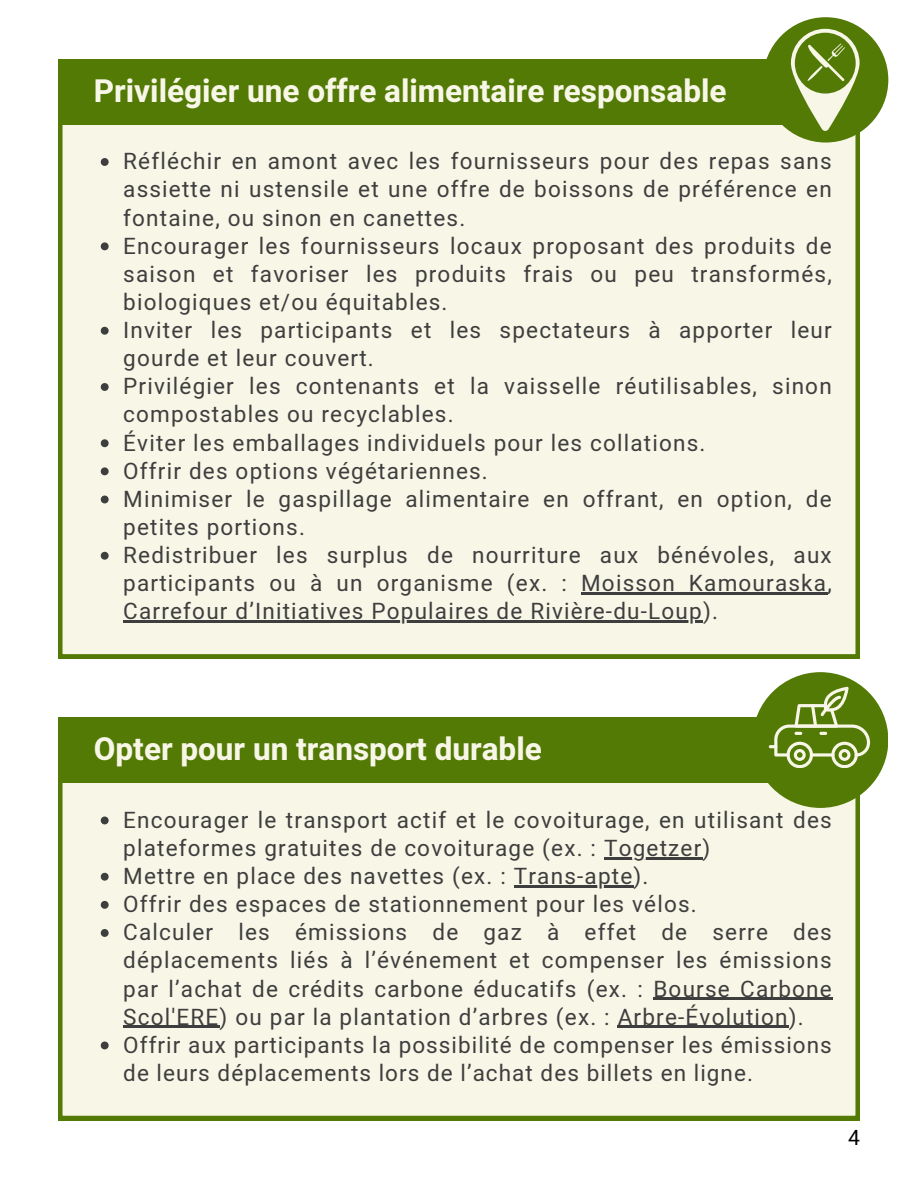
<style>
.page{position:relative;width:918px;height:1188px;background:#fff}
.page>*{position:absolute;margin:0;border:0;box-sizing:border-box;transform-origin:0 0}
.t1{font:700 31.5px "Heebo";color:#f8f6e7}
.t2{font:22.5px/28.2px "Heebo";letter-spacing:.055em;color:#3e3e3e}
.t3{font:21px "Heebo";color:#000}
</style>
<div class="page">
<div style="left:58px;top:125px;width:802px;height:534px;background:#f8f6e7"></div>
<svg style="left:101px;top:158px;width:8px;height:8px"></svg>
<svg style="left:101px;top:242px;width:8px;height:8px"></svg>
<svg style="left:101px;top:327px;width:8px;height:8px"></svg>
<svg style="left:101px;top:383px;width:8px;height:8px"></svg>
<svg style="left:101px;top:439px;width:8px;height:8px"></svg>
<svg style="left:101px;top:467px;width:8px;height:8px"></svg>
<svg style="left:101px;top:496px;width:8px;height:7px"></svg>
<svg style="left:101px;top:552px;width:8px;height:8px"></svg>
<hr style="left:581px;top:592px;width:246px;height:3px;background:#3e3e3e">
<hr style="left:123px;top:620px;width:580px;height:3px;background:#3e3e3e">
<div style="left:58px;top:783px;width:802px;height:337px;background:#f8f6e7"></div>
<svg style="left:101px;top:817px;width:8px;height:7px"></svg>
<hr style="left:604px;top:857px;width:99px;height:2px;background:#3e3e3e">
<svg style="left:101px;top:873px;width:8px;height:8px"></svg>
<hr style="left:514px;top:885px;width:120px;height:2px;background:#3e3e3e">
<svg style="left:101px;top:901px;width:8px;height:8px"></svg>
<svg style="left:101px;top:929px;width:8px;height:8px"></svg>
<hr style="left:653px;top:998px;width:180px;height:2px;background:#3e3e3e">
<hr style="left:123px;top:1026px;width:97px;height:2px;background:#3e3e3e">
<hr style="left:618px;top:1026px;width:171px;height:2px;background:#3e3e3e">
<svg style="left:101px;top:1042px;width:8px;height:7px"></svg>
<div style="left:753px;top:672px;width:135px;height:136px;background:#527a05;border-radius:50%"></div>
<div style="left:58px;top:717px;width:802px;height:66px;background:#527a05"></div>
<svg style="left:769px;top:687px;width:101px;height:81px"></svg>
<div style="left:58px;top:59px;width:802px;height:66px;background:#527a05"></div>
<div style="left:763px;top:17px;width:125px;height:126px;background:#527a05;border-radius:50%"></div>
<svg style="left:791px;top:29px;width:69px;height:102px"></svg>
<p class="t1" style="left:94px;top:69px;width:634px">Privilégier une offre alimentaire responsable</p>
<p class="t2" style="left:123px;top:148px;width:710px;text-align:justify">Réfléchir en amont avec les fournisseurs pour des repas sans assiette ni ustensile et une offre de boissons de préférence en fontaine, ou sinon en canettes.</p>
<h1 class="t2" style="left:123px;top:233px;width:710px;text-align:justify">Encourager les fournisseurs locaux proposant des produits de saison et favoriser les produits frais ou peu transformés, biologiques et/ou équitables.</h1>
<p class="t2" style="left:123px;top:317px;width:710px">Inviter les participants et les spectateurs à apporter leur gourde et leur couvert.</p>
<p class="t2" style="left:123px;top:373px;width:710px">Privilégier les contenants et la vaisselle réutilisables, sinon compostables ou recyclables.</p>
<p class="t2" style="left:123px;top:429px;width:584px">Éviter les emballages individuels pour les collations.</p>
<p class="t2" style="left:123px;top:458px;width:366px">Offrir des options végétariennes.</p>
<p class="t2" style="left:123px;top:486px;width:710px">Minimiser le gaspillage alimentaire en offrant, en option, de petites portions.</p>
<p class="t2" style="left:123px;top:542px;width:710px">Redistribuer les surplus de nourriture aux bénévoles, aux participants ou à un organisme (ex. : Moisson Kamouraska,</p>
<p class="t2" style="left:123px;top:598px;width:596px">Carrefour d’Initiatives Populaires de Rivière-du-Loup).</p>
<p class="t1" style="left:94px;top:727px;width:449px">Opter pour un transport durable</p>
<p class="t2" style="left:123px;top:807px;width:710px">Encourager le transport actif et le covoiturage, en utilisant des plateformes gratuites de covoiturage (ex. : Togetzer)</p>
<p class="t2" style="left:123px;top:863px;width:527px">Mettre en place des navettes (ex. : Trans-apte).</p>
<h1 class="t2" style="left:123px;top:891px;width:575px">Offrir des espaces de stationnement pour les vélos.</h1>
<p class="t2" style="left:123px;top:919px;width:710px;text-align:justify">Calculer les émissions de gaz à effet de serre des déplacements liés à l’événement et compenser les émissions par l’achat de crédits carbone éducatifs (ex. : Bourse Carbone Scol'ERE) ou par la plantation d’arbres (ex. : Arbre-Évolution).</p>
<p class="t2" style="left:123px;top:1032px;width:710px">Offrir aux participants la possibilité de compenser les émissions de leurs déplacements lors de l’achat des billets en ligne.</p>
<p class="t3" style="left:848px;top:1123px;width:13px">4</p>
</div>
